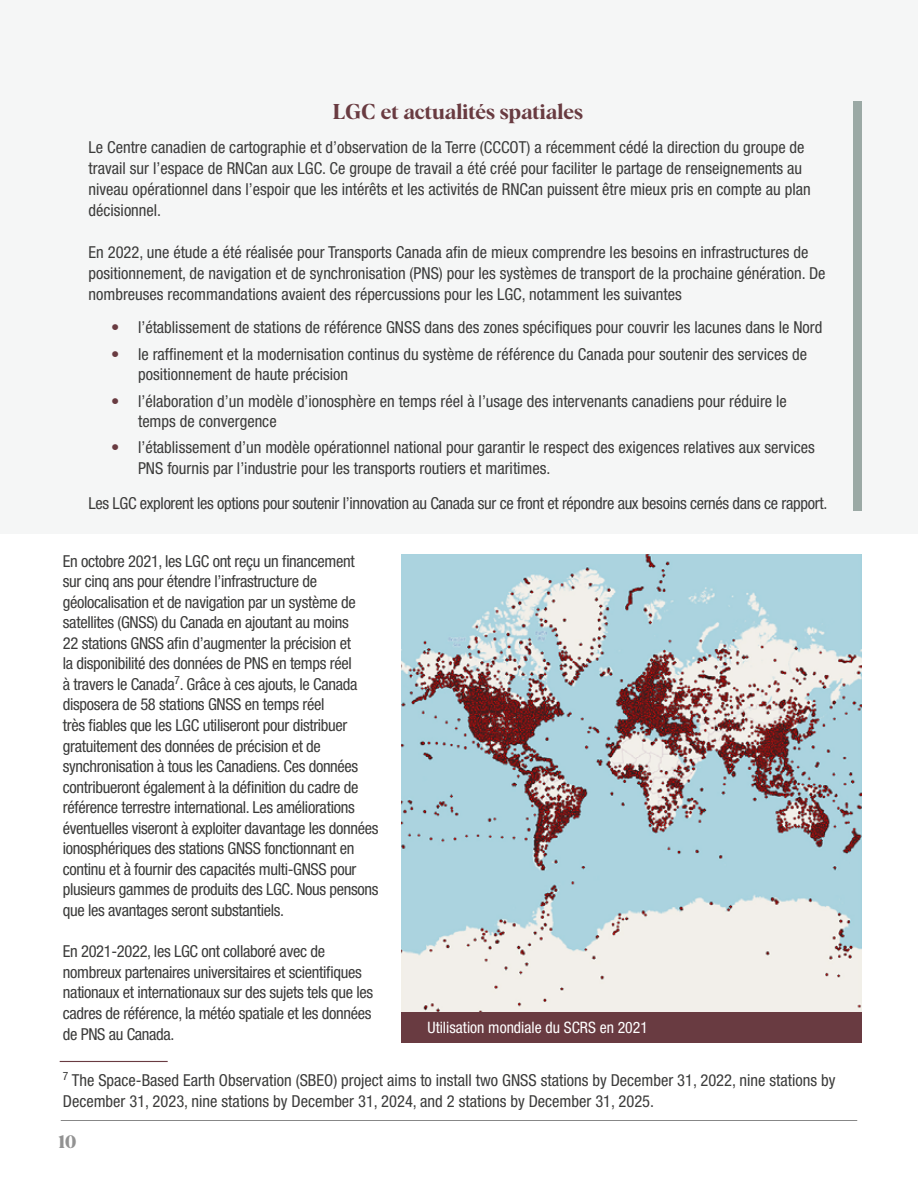
<style>
.page{position:relative;width:918px;height:1188px;background:#fff}
.page>*{position:absolute;margin:0;border:0;box-sizing:border-box;transform-origin:0 0}
.t1{font:21px "Albra Semi";color:#693b41}
.t2{font:700 18px "Albra";color:#929292}
.t3{font:condensed 16.5px/21px "Helvetica Neue LT Std";color:#3c3c3b}
.t4{font:condensed 16.5px/20.5px "Helvetica Neue LT Std";letter-spacing:-.02em;color:#3c3c3b}
.t5{font:condensed 15.75px "Helvetica Neue LT Std";color:#fff}
.s1{color:#693b41}
</style>
<div class="page">
<hr style="left:61px;top:1120px;width:796px;height:1px;background:#878787">
<div style="left:0;top:0;width:918px;height:534px;background:#f5f6f6"></div>
<hr style="left:60px;top:1061px;width:108px;height:1px;background:#693b41">
<div style="left:853px;top:102px;width:9px;height:409px;background:#9ba9a5"></div>
<img style="left:402px;top:555px;width:460px;height:458px">
<div style="left:402px;top:1013px;width:460px;height:30px;background:#693b41"></div>
<h4 class="t1" style="left:333px;top:96px;width:252px">LGC et actualités spatiales</h4>
<p class="t3" style="left:89px;top:137px;width:724px">Le Centre canadien de cartographie et d’observation de la Terre (CCCOT) a récemment cédé la direction du groupe de travail sur l’espace de RNCan aux LGC. Ce groupe de travail a été créé pour faciliter le partage de renseignements au niveau opérationnel dans l’espoir que les intérêts et les activités de RNCan puissent être mieux pris en compte au plan décisionnel.</p>
<p class="t3" style="left:89px;top:242px;width:739px">En 2022, une étude a été réalisée pour Transports Canada afn de mieux comprendre les besoins en infrastructures de positionnement, de navigation et de synchronisation (PNS) pour les systèmes de transport de la prochaine génération. De nombreuses recommandations avaient des répercussions pour les LGC, notamment les suivantes</p>
<p class="t3" style="left:111px;top:317px;width:713px"><span class="s1">•</span> l’établissement de stations de référence GNSS dans des zones spécifques pour couvrir les lacunes dans le Nord</p>
<p class="t3" style="left:138px;top:344px;width:671px;line-height:20px;text-indent:-27px"><span class="s1">•</span> le raffnement et la modernisation continus du système de référence du Canada pour soutenir des services de positionnement de haute précision</p>
<p class="t3" style="left:138px;top:391px;width:650px;line-height:20px;text-indent:-27px"><span class="s1">•</span> l’élaboration d’un modèle d’ionosphère en temps réel à l’usage des intervenants canadiens pour réduire le temps de convergence</p>
<p class="t3" style="left:138px;top:437px;width:678px;text-indent:-27px"><span class="s1">•</span> l’établissement d’un modèle opérationnel national pour garantir le respect des exigences relatives aux services<br>PNS fournis par l’industrie pour les transports routiers et maritimes.</p>
<p class="t4" style="left:89px;top:493px;width:740px">Les LGC explorent les options pour soutenir l’innovation au Canada sur ce front et répondre aux besoins cernés dans ce rapport.</p>
<p class="t4" style="left:63px;top:550px;width:317px">En octobre 2021, les LGC ont reçu un fnancement<br>sur cinq ans pour étendre l’infrastructure de géolocalisation et de navigation par un système de satellites (GNSS) du Canada en ajoutant au moins<br>22 stations GNSS afn d’augmenter la précision et<br>la disponibilité des données de PNS en temps réel<br>à travers le Canada<sup>7</sup>. Grâce à ces ajouts, le Canada disposera de 58 stations GNSS en temps réel<br>très fables que les LGC utiliseront pour distribuer gratuitement des données de précision et de synchronisation à tous les Canadiens. Ces données contribueront également à la défnition du cadre de référence terrestre international. Les améliorations éventuelles viseront à exploiter davantage les données ionosphériques des stations GNSS fonctionnant en continu et à fournir des capacités multi-GNSS pour plusieurs gammes de produits des LGC. Nous pensons que les avantages seront substantiels.</p>
<p class="t4" style="left:63px;top:941px;width:312px">En 2021-2022, les LGC ont collaboré avec de nombreux partenaires universitaires et scientifques nationaux et internationaux sur des sujets tels que les cadres de référence, la météo spatiale et les données de PNS au Canada.</p>
<p class="t5" style="left:428px;top:1018px;width:222px">Utilisation mondiale du SCRS en 2021</p>
<p class="t3" style="left:63px;top:1069px;width:774px"><sup>7</sup> The Space-Based Earth Observation (SBEO) project aims to install two GNSS stations by December 31, 2022, nine stations by<br>December 31, 2023, nine stations by December 31, 2024, and 2 stations by December 31, 2025.</p>
<p class="t2" style="left:58px;top:1129px;width:20px">10</p>
</div>
